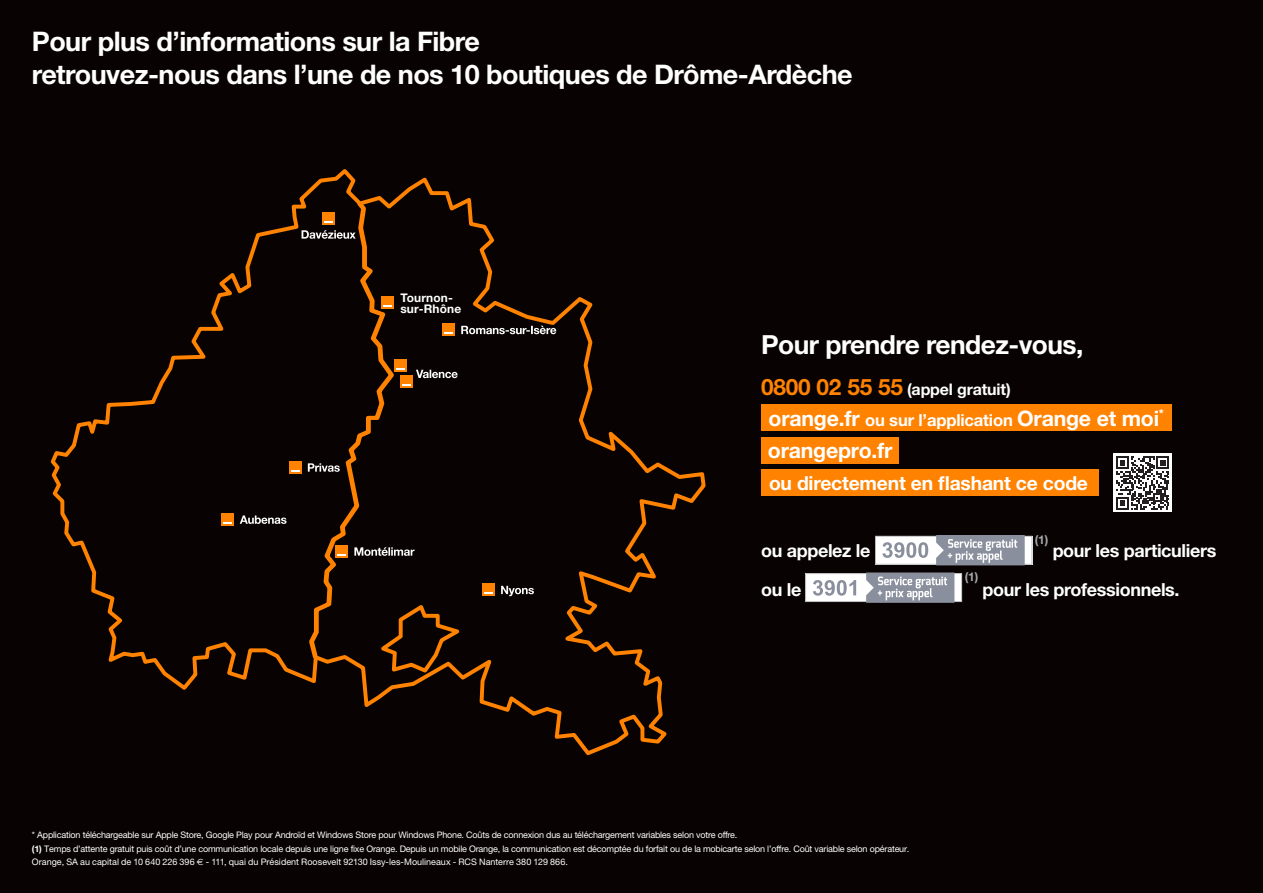
<style>
.page{position:relative;width:1263px;height:893px;background:#080302}
.page>*{position:absolute;margin:0;border:0;box-sizing:border-box;transform-origin:0 0}
.t1{font:700 27px "Helvetica Neue LT Std";letter-spacing:-.02em;color:#fff}
.t2{font:700 26.4px "Helvetica Neue LT Std";letter-spacing:-.02em;color:#fff}
.t3{font:700 21.3px "Helvetica Neue LT Std";letter-spacing:-.01em;color:#fff}
.t4{font:700 19.35px "Helvetica Neue LT Std";letter-spacing:-.01em;color:#fff}
.t5{font:700 18px "Helvetica Neue LT Std";letter-spacing:-.02em;color:#fff}
.t6{font:700 16.05px "Helvetica Neue LT Std";letter-spacing:-.01em;color:#fff}
.t7{font:700 12.15px "Helvetica Neue LT Std";color:#a8a9ad}
.t8{font:700 11.85px "Helvetica Neue LT Std";letter-spacing:.015em;color:#fff}
.t9{font:9px "Helvetica Neue LT Std";letter-spacing:-.02em;color:#fff}
.t10{font:9px "Helvetica Neue LT Std";color:#fff}
.s1{font-size:22.65px;color:#ff8200}
.s2{font-size:16.65px}
.s3{font-weight:700}
.s4{font-family:"Euro Sans"}
</style>
<div class="page">
<svg style="left:50px;top:169px;width:300px;height:521px"></svg>
<div style="left:289px;top:461px;width:12px;height:12px;background:#ff8200"></div>
<svg style="left:291px;top:470px;width:8px;height:2px"></svg>
<svg style="left:307px;top:174px;width:399px;height:581px"></svg>
<svg style="left:375px;top:601px;width:92px;height:74px"></svg>
<div style="left:761px;top:469px;width:337px;height:27px;background:#ff8200"></div>
<div style="left:761px;top:405px;width:410px;height:26px;background:#ff8200"></div>
<div style="left:761px;top:437px;width:138px;height:27px;background:#ff8200"></div>
<svg style="left:875px;top:535px;width:157px;height:30px;background:#bbbdc5"></svg>
<svg style="left:805px;top:572px;width:157px;height:31px;background:#b6b8c0"></svg>
<div style="left:1113px;top:454px;width:59px;height:58px;background:#fff"></div>
<svg style="left:1116px;top:456px;width:53px;height:54px"></svg>
<p class="t1" style="left:32px;top:25px;width:449px">Pour plus d’informations sur la Fibre</p>
<p class="t1" style="left:32px;top:57px;width:822px">retrouvez-nous dans l’une de nos 10 boutiques de Drôme-Ardèche</p>
<p class="t8" style="left:400px;top:291px;width:54px">Tournon-</p>
<p class="t8" style="left:400px;top:301px;width:62px">sur-Rhône</p>
<p class="t2" style="left:761px;top:328px;width:324px">Pour prendre rendez-vous,</p>
<p class="t6" style="left:761px;top:379px;width:251px"><span class="s1">0800 02 55 55</span> (appel gratuit)</p>
<p class="t3" style="left:768px;top:405px;width:397px">orange.fr <span class="s2">ou sur l’application</span> Orange et moi<sup>*</sup></p>
<p class="t3" style="left:768px;top:437px;width:126px">orangepro.fr</p>
<p class="t4" style="left:769px;top:471px;width:320px">ou directement en flashant ce code</p>
<p class="t5" style="left:761px;top:539px;width:111px">ou appelez le</p>
<p class="t5" style="left:761px;top:579px;width:42px">ou le</p>
<p class="t7" style="left:1035px;top:532px;width:15px">(1)</p>
<p class="t5" style="left:1053px;top:539px;width:165px">pour les particuliers</p>
<p class="t7" style="left:965px;top:570px;width:15px">(1)</p>
<p class="t5" style="left:982px;top:579px;width:199px">pour les professionnels.</p>
<p class="t9" style="left:32px;top:830px;width:707px">* Application téléchargeable sur Apple Store, Google Play pour Androïd et Windows Store pour Windows Phone. Coûts de connexion dus au téléchargement variables selon votre offre.</p>
<p class="t9" style="left:32px;top:843px;width:879px"><span class="s3">(1)</span> Temps d’attente gratuit puis coût d’une communication locale depuis une ligne fixe Orange. Depuis un mobile Orange, la communication est décomptée du forfait ou de la mobicarte selon l’offre. Coût variable selon opérateur.</p>
<p class="t10" style="left:32px;top:856px;width:537px">Orange, SA au capital de 10 640 226 396 <span class="s4">€</span> - 111, quai du Président Roosevelt 92130 Issy-les-Moulineaux - RCS Nanterre 380 129 866.</p>
</div>
